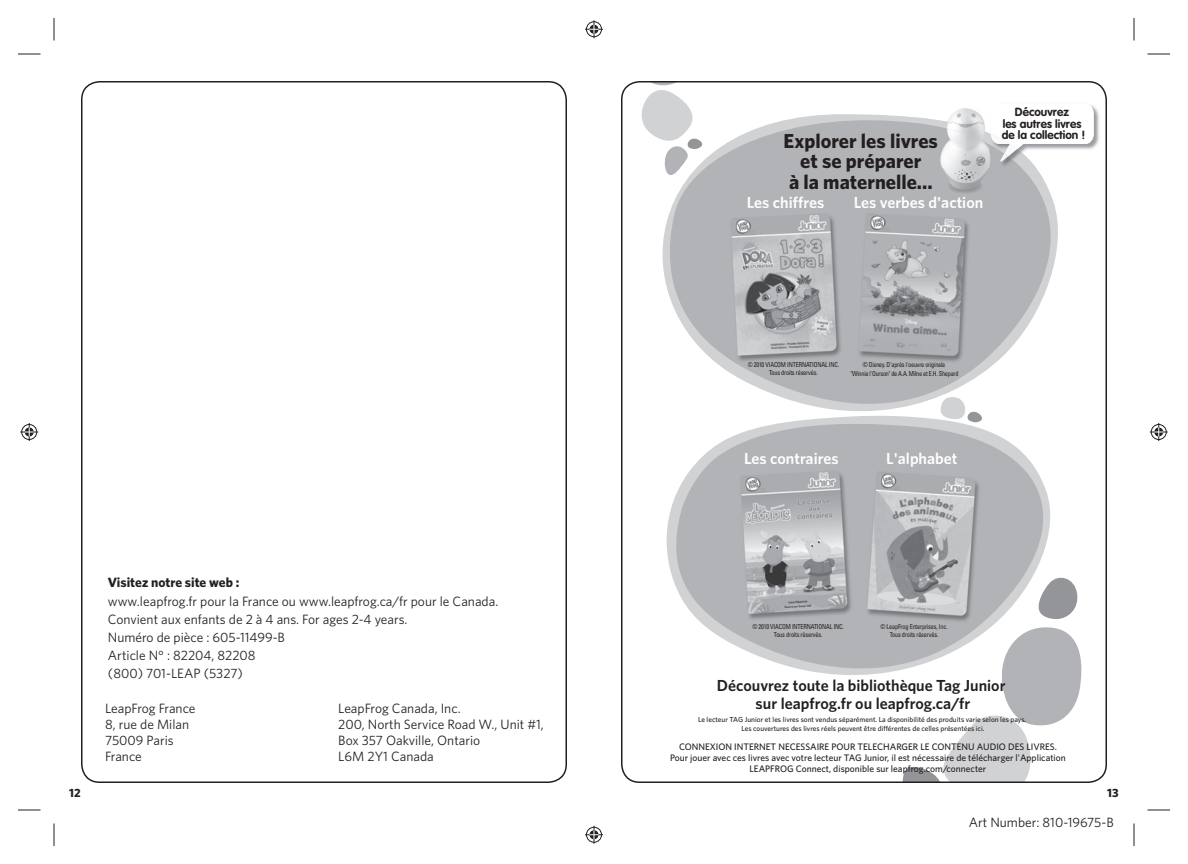
<style>
.page{position:relative;width:1188px;height:864px;background:#fff}
.page>*{position:absolute;margin:0;border:0;box-sizing:border-box;transform-origin:0 0}
.t1{font:700 20.25px/20.2px "Whitney";color:#231f20;text-align:center}
.t2{font:600 16.05px/17.4px "Whitney";color:#231f20;text-align:center}
.t3{font:600 16.05px "Whitney";color:#fff}
.t4{font:13.5px/16.2px "Whitney";color:#231f20}
.t5{font:700 13.5px "Whitney";color:#231f20}
.t6{font:700 12px "Whitney";color:#231f20}
.t7{font:11.7px/11.7px "Leap Vag V2";color:#231f20;text-align:center}
.t8{font:500 9.45px/10.9px "Whitney";color:#231f20;text-align:center}
.t9{font:500 7.2px/8.7px "Whitney";color:#231f20;text-align:center}
.t10{font:condensed 6.9px/8.2px "Univers";letter-spacing:-.025em;color:#231f20;text-align:center;scale:.91 1}
</style>
<div class="page">
<div style="left:81px;top:81px;width:486px;height:702px;border:2px solid #231f20;border-radius:18px"></div>
<svg style="left:902px;top:705px;width:173px;height:75px"></svg>
<svg style="left:630px;top:81px;width:59px;height:33px"></svg>
<svg style="left:666px;top:447px;width:416px;height:258px"></svg>
<svg style="left:659px;top:108px;width:399px;height:339px;fill:#b2b3b7"></svg>
<svg style="left:940px;top:397px;width:44px;height:26px"></svg>
<img style="left:915px;top:108px;width:51px;height:14px">
<img style="left:966px;top:108px;width:24px;height:14px">
<img style="left:915px;top:117px;width:37px;height:6px">
<img style="left:952px;top:122px;width:38px;height:12px">
<img style="left:915px;top:123px;width:51px;height:74px">
<img style="left:966px;top:134px;width:24px;height:35px">
<img style="left:966px;top:169px;width:51px;height:45px">
<img style="left:947px;top:179px;width:37px;height:15px;border-radius:50%">
<img style="left:915px;top:197px;width:67px;height:12px">
<img style="left:1037px;top:107px;width:62px;height:62px">
<img style="left:1017px;top:150px;width:20px;height:19px">
<svg style="left:1017px;top:164px;width:5px;height:5px"></svg>
<img style="left:990px;top:108px;width:1px;height:37px">
<img style="left:990px;top:145px;width:27px;height:19px">
<svg style="left:1017px;top:105px;width:77px;height:45px"></svg>
<img style="left:991px;top:108px;width:26px;height:26px">
<img style="left:991px;top:134px;width:26px;height:22px">
<svg style="left:1000px;top:154px;width:8px;height:8px"></svg>
<img style="left:729px;top:460px;width:127px;height:164px">
<img style="left:773px;top:461px;width:65px;height:3px">
<img style="left:721px;top:203px;width:127px;height:162px">
<img style="left:748px;top:203px;width:76px;height:6px">
<img style="left:748px;top:362px;width:57px;height:3px">
<img style="left:855px;top:203px;width:60px;height:6px">
<img style="left:848px;top:209px;width:126px;height:157px">
<img style="left:915px;top:209px;width:60px;height:5px">
<img style="left:915px;top:206px;width:55px;height:3px">
<img style="left:901px;top:362px;width:44px;height:3px">
<img style="left:856px;top:461px;width:130px;height:165px">
<img style="left:887px;top:462px;width:70px;height:5px">
<div style="left:621px;top:81px;width:486px;height:702px;border:2px solid #231f20;border-radius:18px"></div>
<svg style="left:18px;top:54px;width:22px;height:1px"></svg>
<svg style="left:1148px;top:54px;width:22px;height:1px"></svg>
<svg style="left:18px;top:810px;width:22px;height:1px"></svg>
<svg style="left:1148px;top:810px;width:22px;height:1px"></svg>
<svg style="left:54px;top:18px;width:1px;height:22px"></svg>
<svg style="left:54px;top:824px;width:1px;height:22px"></svg>
<svg style="left:1134px;top:18px;width:1px;height:22px"></svg>
<svg style="left:1134px;top:824px;width:1px;height:22px"></svg>
<svg style="left:585px;top:20px;width:18px;height:18px"></svg>
<svg style="left:585px;top:826px;width:18px;height:18px"></svg>
<svg style="left:20px;top:423px;width:18px;height:18px"></svg>
<svg style="left:1150px;top:423px;width:18px;height:18px"></svg>
<p class="t6" style="left:69px;top:788px;width:13px">12</p>
<p class="t5" style="left:108px;top:578px;width:133px">Visitez notre site web :</p>
<p class="t4" style="left:108px;top:594px;width:392px;line-height:18px">www.leapfrog.fr pour la France ou www.leapfrog.ca/fr pour le Canada.<br>Convient aux enfants de 2 à 4 ans. For ages 2-4 years.<br>Numéro de pièce : 605-11499-B<br>Article N° : 82204, 82208<br>(800) 701-LEAP (5327)</p>
<p class="t4" style="left:105px;top:701px;width:92px">LeapFrog France<br>8, rue de Milan<br>75009 Paris<br>France</p>
<p class="t4" style="left:338px;top:701px;width:207px">LeapFrog Canada, Inc.<br>200, North Service Road W., Unit #1,<br>Box 357 Oakville, Ontario<br>L6M 2Y1 Canada</p>
<h1 class="t1" style="left:784px;top:130px;width:156px">Explorer les livres et se préparer<br>à la maternelle...</h1>
<p class="t3" style="left:747px;top:197px;width:79px">Les chiffres</p>
<p class="t3" style="left:854px;top:197px;width:131px">Le s verbes d action</p>
<p class="t3" style="left:937px;top:197px;width:6px">'</p>
<p class="t7" style="left:1002px;top:106px;width:85px">Découvrez<br>les autres livres de la collection !</p>
<p class="t10" style="left:748px;top:361px;width:102px">© 2010 VIACOM INTERNATIONAL INC.<br>Tous droits réservés.</p>
<p class="t10" style="left:851px;top:361px;width:120px">© Disney. D'apr s oeuvre originale<br>"Winnie l'Ourson" de A.A. Milne et E.H. Shepard</p>
<p class="t10" style="left:899px;top:361px;width:12px">è l'</p>
<p class="t3" style="left:886px;top:452px;width:73px">L alphabet</p>
<p class="t3" style="left:744px;top:453px;width:96px">Les contraires</p>
<p class="t3" style="left:894px;top:452px;width:6px">'</p>
<p class="t10" style="left:753px;top:623px;width:102px">© 2010 VIACOM INTERNATIONAL INC.<br>Tous droits réservés.</p>
<p class="t10" style="left:880px;top:623px;width:75px">© LeapFrog Enterprises, Inc.<br>Tous droits réservés.</p>
<p class="t2" style="left:717px;top:678px;width:290px">Découvrez toute la bibliothèque Tag Junior sur leapfrog.fr ou leapfrog.ca/fr</p>
<p class="t9" style="left:698px;top:716px;width:330px">Le lecteur TAG Junior et les livres sont vendus séparément. La disponibilité des produits varie selon les pays.<br>Les couvertures des livres réels peuvent être différentes de celles présentées ici.</p>
<p class="t8" style="left:670px;top:742px;width:397px">CONNEXION INTERNET NECESSAIRE POUR TELECHARGER LE CONTENU AUDIO DES LIVRES.<br>Pour jouer avec ces livres avec votre lecteur TAG Junior, il est nécessaire de télécharger l'Application<br>LEAPFROG Connect, disponible sur leapfrog.com/connecter</p>
<p class="t6" style="left:1107px;top:788px;width:13px">13</p>
<p class="t4" style="left:969px;top:815px;width:146px">Art Number: 810-19675-B</p>
</div>
